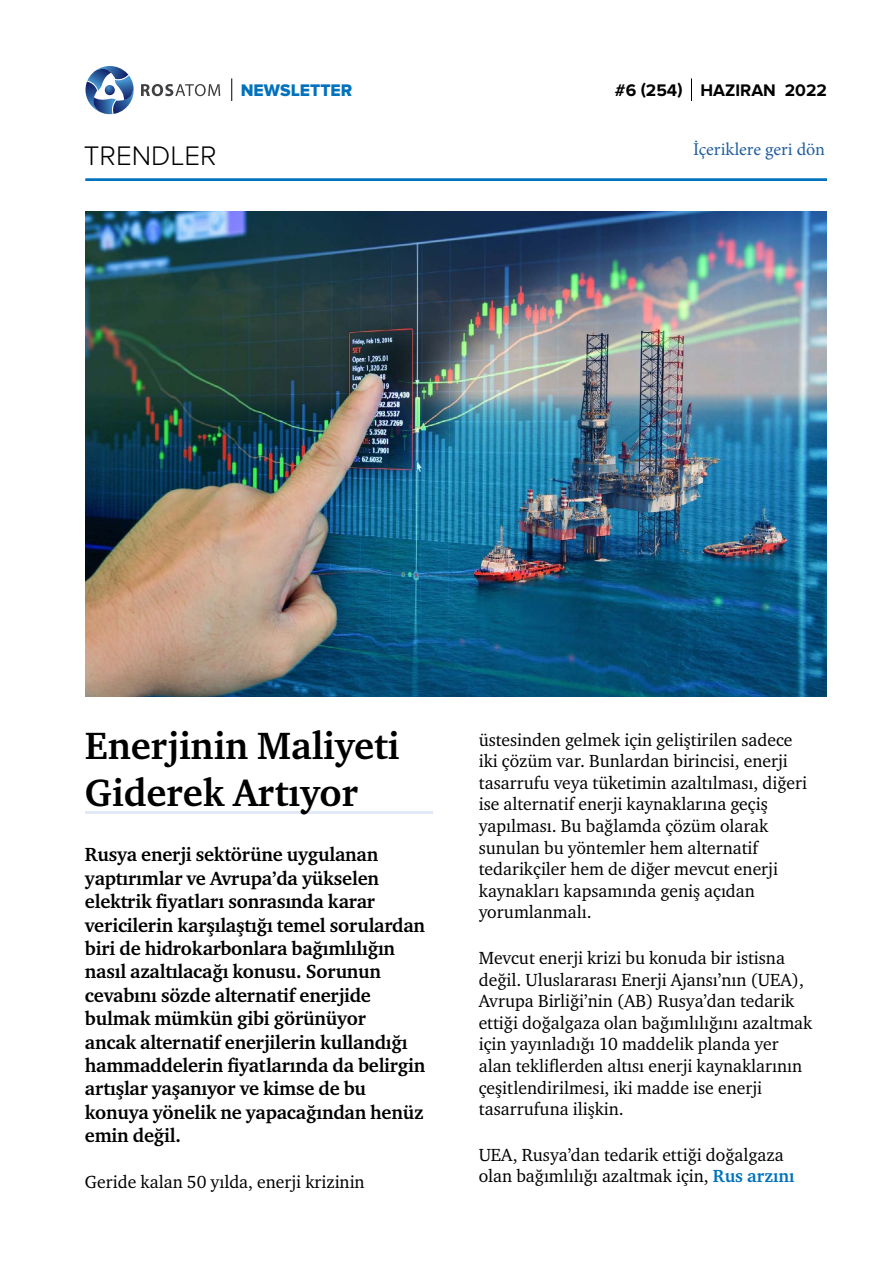
<style>
.page{position:relative;width:893px;height:1263px;background:#fff}
.page>*{position:absolute;margin:0;border:0;box-sizing:border-box;transform-origin:0 0}
.t1{font:700 39px/46.8px "Charter ITC";color:#000}
.t2{font:300 27.9px "Proxima Nova";color:#000}
.t3{font:700 19.5px/23.4px "Charter ITC";letter-spacing:-.01em;color:#000}
.t4{font:18px/21.6px "Charter ITC";color:#000}
.t5{font:18px "Minion Pro";color:#215e9e}
.t6{font:700 17.4px "Proxima Nova";color:#000}
.t7{font:17.4px "Proxima Nova Extrabld";color:#0072bc}
.s1{font-weight:700;color:#0072bc}
</style>
<div class="page">
<hr style="left:86px;top:179px;width:741px;height:2px;background:#0072bc">
<svg style="left:691px;top:78px;width:1px;height:23px"></svg>
<svg style="left:86px;top:66px;width:48px;height:48px"></svg>
<svg style="left:141px;top:84px;width:79px;height:12px"></svg>
<svg style="left:231px;top:78px;width:1px;height:23px"></svg>
<img style="left:86px;top:212px;width:741px;height:484px">
<hr style="left:85px;top:811px;width:348px;height:3px;background:#e1e8f6">
<h2 class="t2" style="left:84px;top:140px;width:33px">TRENDLER</h2>
<p class="t7" style="left:241px;top:80px;width:113px">NEWSLETTER</p>
<p class="t6" style="left:615px;top:80px;width:214px">#6 (254) HAZIRAN 2022</p>
<p class="t5" style="left:693px;top:137px;width:134px">İçeriklere geri dön</p>
<h1 class="t1" style="left:85px;top:722px;width:316px">Enerjinin Maliyeti<br>Giderek Artıyor</h1>
<p class="t3" style="left:85px;top:843px;width:342px">Rusya enerji sektörüne uygulanan yaptırımlar ve Avrupa’da yükselen elektrik fiyatları sonrasında karar vericilerin karşılaştığı temel sorulardan biri de hidrokarbonlara bağımlılığın nasıl azaltılacağı konusu. Sorunun cevabını sözde alternatif enerjide bulmak mümkün gibi görünüyor<br>ancak alternatif enerjilerin kullandığı hammaddelerin fiyatlarında da belirgin artışlar yaşanıyor ve kimse de bu konuya yönelik ne yapacağından henüz emin değil.</p>
<p class="t4" style="left:85px;top:1171px;width:281px">Geride kalan 50 yılda, enerji krizinin</p>
<p class="t4" style="left:479px;top:729px;width:330px">üstesinden gelmek için geliştirilen sadece iki çözüm var. Bunlardan birincisi, enerji tasarrufu veya tüketimin azaltılması, diğeri ise alternatif enerji kaynaklarına geçiş yapılması. Bu bağlamda çözüm olarak sunulan bu yöntemler hem alternatif tedarikçiler hem de diğer mevcut enerji kaynakları kapsamında geniş açıdan yorumlanmalı.</p>
<p class="t4" style="left:479px;top:947px;width:335px">Mevcut enerji krizi bu konuda bir istisna değil. Uluslararası Enerji Ajansı’nın (UEA), Avrupa Birliği’nin (AB) Rusya’dan tedarik ettiği doğalgaza olan bağımlılığını azaltmak için yayınladığı 10 maddelik planda yer alan tekliflerden altısı enerji kaynaklarının çeşitlendirilmesi, iki madde ise enerji tasarrufuna ilişkin.</p>
<p class="t4" style="left:479px;top:1144px;width:317px">UEA, Rusya’dan tedarik ettiği doğalgaza olan bağımlılığı azaltmak için, <span class="s1">Rus arzını</span></p>
</div>
